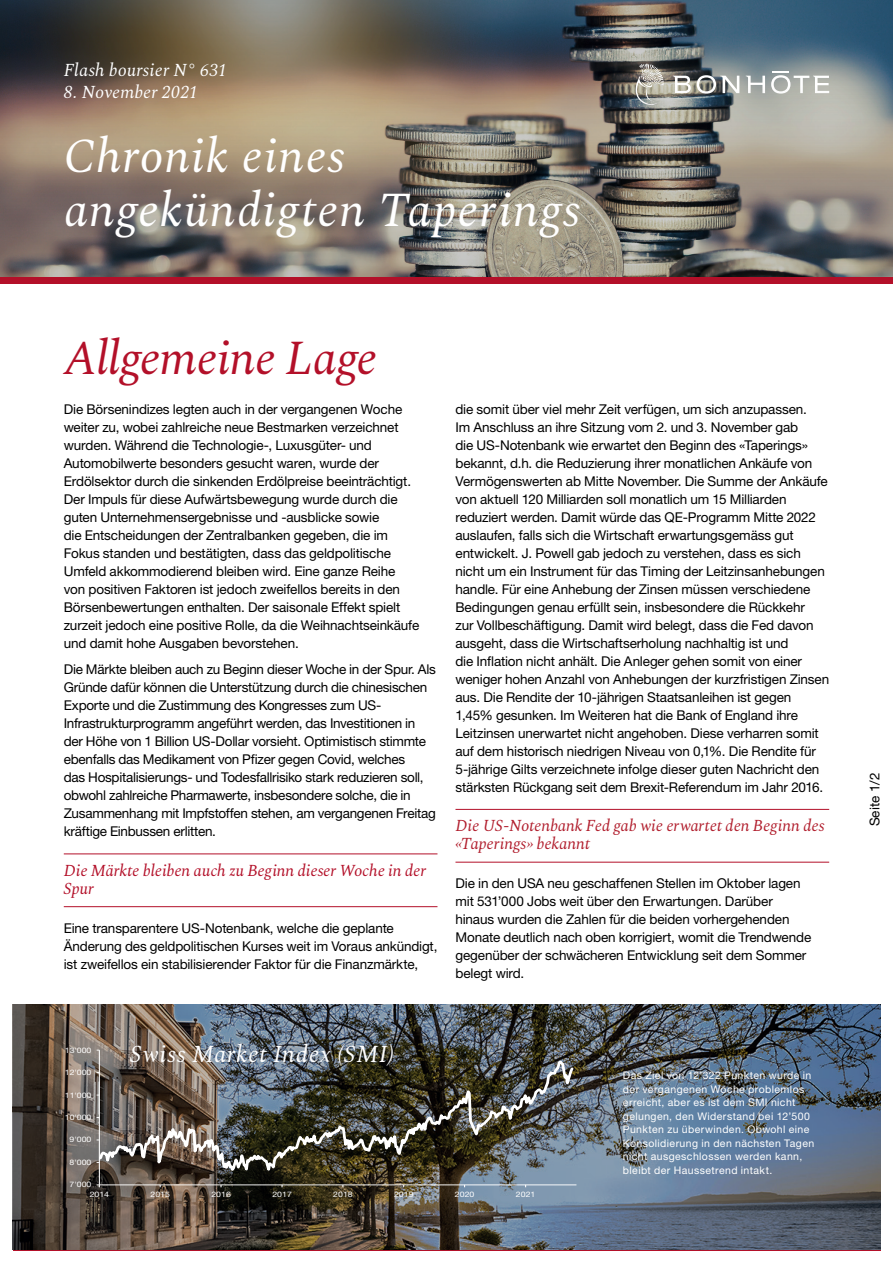
<style>
.page{position:relative;width:893px;height:1263px;background:#fff}
.page>*{position:absolute;margin:0;border:0;box-sizing:border-box;transform-origin:0 0}
.t1{font:italic 48px/54px "Spectral";letter-spacing:.025em;color:#fff}
.t2{font:italic 48px "Spectral";letter-spacing:-.015em;color:#b31029}
.t3{font:italic 24px "Spectral";letter-spacing:.03em;color:#fff}
.t4{font:italic 18px "Spectral";letter-spacing:.01em;color:#fff}
.t5{font:italic 16.5px/18px "Spectral";letter-spacing:-.005em;color:#b11e2d}
.t6{font:italic 16.5px/18px "Spectral";letter-spacing:-.01em;color:#b31029}
.t7{font:13.5px/18px "Helvetica Neue LT Std";letter-spacing:-.01em;color:#000}
.t8{font:10.5px/13.5px "Helvetica Neue LT Std";letter-spacing:.04em;color:#fff}
.t9{font:7.5px "Helvetica Neue LT Std";color:#fff;scale:1.16 1}
</style>
<div class="page">
<img style="left:13px;top:1005px;width:867px;height:245px">
<svg style="left:0;top:0;width:893px;height:38px;background:#4c585d"></svg>
<img style="left:0;top:38px;width:893px;height:240px">
<div style="left:0;top:278px;width:893px;height:6px;background:#b31029"></div>
<hr style="left:99px;top:1050px;width:1px;height:135px;background:#fff">
<hr style="left:99px;top:1184px;width:477px;height:1px;background:#fff">
<img style="left:99px;top:1058px;width:477px;height:123px">
<hr style="left:64px;top:853px;width:373px;height:1px;background:#b31029">
<hr style="left:64px;top:906px;width:373px;height:1px;background:#b31029">
<hr style="left:455px;top:809px;width:374px;height:1px;background:#b31029">
<hr style="left:455px;top:862px;width:374px;height:1px;background:#b31029">
<h3 class="t4" style="left:64px;top:57px;width:165px">Flash boursier N° 631</h3>
<h3 class="t4" style="left:64px;top:79px;width:136px">8. November 2021</h3>
<h1 class="t1" style="left:64px;top:126px;width:518px">Chronik eines angekündigten Taperings</h1>
<h1 class="t2" style="left:64px;top:324px;width:315px">Allgemeine Lage</h1>
<p class="t7" style="left:64px;top:400px;width:357px">Die Börsenindizes legten auch in der vergangenen Woche weiter zu, wobei zahlreiche neue Bestmarken verzeichnet wurden. Während die Technologie-, Luxusgüter- und Automobilwerte besonders gesucht waren, wurde der Erdölsektor durch die sinkenden Erdölpreise beeinträchtigt.<br>Der Impuls für diese Aufwärtsbewegung wurde durch die guten Unternehmensergebnisse und -ausblicke sowie<br>die Entscheidungen der Zentralbanken gegeben, die im Fokus standen und bestätigten, dass das geldpolitische Umfeld akkommodierend bleiben wird. Eine ganze Reihe von positiven Faktoren ist jedoch zweifellos bereits in den Börsenbewertungen enthalten. Der saisonale Effekt spielt zurzeit jedoch eine positive Rolle, da die Weihnachtseinkäufe und damit hohe Ausgaben bevorstehen.</p>
<p class="t7" style="left:64px;top:660px;width:374px">Die Märkte bleiben auch zu Beginn dieser Woche in der Spur. Als Gründe dafür können die Unterstützung durch die chinesischen Exporte und die Zustimmung des Kongresses zum US-Infrastrukturprogramm angeführt werden, das Investitionen in der Höhe von 1 Billion US-Dollar vorsieht. Optimistisch stimmte ebenfalls das Medikament von Pfizer gegen Covid, welches<br>das Hospitalisierungs- und Todesfallrisiko stark reduzieren soll, obwohl zahlreiche Pharmawerte, insbesondere solche, die in Zusammenhang mit Impfstoffen stehen, am vergangenen Freitag kräftige Einbussen erlitten.</p>
<p class="t6" style="left:64px;top:860px;width:364px">Die Märkte bleiben auch zu Beginn dieser Woche in der<br>Spur</p>
<p class="t7" style="left:64px;top:919px;width:375px">Eine transparentere US-Notenbank, welche die geplante<br>Änderung des geldpolitischen Kurses weit im Voraus ankündigt, ist zweifellos ein stabilisierender Faktor für die Finanzmärkte,</p>
<p class="t7" style="left:455px;top:400px;width:375px">die somit über viel mehr Zeit verfügen, um sich anzupassen.<br>Im Anschluss an ihre Sitzung vom 2. und 3. November gab<br>die US-Notenbank wie erwartet den Beginn des «Taperings» bekannt, d.h. die Reduzierung ihrer monatlichen Ankäufe von Vermögenswerten ab Mitte November. Die Summe der Ankäufe von aktuell 120 Milliarden soll monatlich um 15 Milliarden reduziert werden. Damit würde das QE-Programm Mitte 2022 auslaufen, falls sich die Wirtschaft erwartungsgemäss gut entwickelt. J. Powell gab jedoch zu verstehen, dass es sich nicht um ein Instrument für das Timing der Leitzinsanhebungen handle. Für eine Anhebung der Zinsen müssen verschiedene Bedingungen genau erfüllt sein, insbesondere die Rückkehr<br>zur Vollbeschäftigung. Damit wird belegt, dass die Fed davon ausgeht, dass die Wirtschaftserholung nachhaltig ist und<br>die Inflation nicht anhält. Die Anleger gehen somit von einer weniger hohen Anzahl von Anhebungen der kurzfristigen Zinsen aus. Die Rendite der 10-jährigen Staatsanleihen ist gegen 1,45% gesunken. Im Weiteren hat die Bank of England ihre Leitzinsen unerwartet nicht angehoben. Diese verharren somit auf dem historisch niedrigen Niveau von 0,1%. Die Rendite für 5-jährige Gilts verzeichnete infolge dieser guten Nachricht den stärksten Rückgang seit dem Brexit-Referendum im Jahr 2016.</p>
<p class="t5" style="left:455px;top:815px;width:370px">Die US-Notenbank Fed gab wie erwartet den Beginn des «Taperings» bekannt</p>
<p class="t7" style="left:455px;top:874px;width:357px">Die in den USA neu geschaffenen Stellen im Oktober lagen mit 531’000 Jobs weit über den Erwartungen. Darüber hinaus wurden die Zahlen für die beiden vorhergehenden Monate deutlich nach oben korrigiert, womit die Trendwende gegenüber der schwächeren Entwicklung seit dem Sommer belegt wird.</p>
<p class="t9" style="left:65px;top:1045px;width:25px">13'000</p>
<p class="t9" style="left:65px;top:1068px;width:25px">12'000</p>
<p class="t9" style="left:65px;top:1090px;width:25px">11'000</p>
<p class="t9" style="left:65px;top:1113px;width:25px">10'000</p>
<p class="t9" style="left:70px;top:1135px;width:20px">9'000</p>
<p class="t9" style="left:70px;top:1158px;width:20px">8'000</p>
<p class="t9" style="left:70px;top:1180px;width:20px">7'000</p>
<h2 class="t3" style="left:130px;top:1036px;width:266px">Swiss Market Index (SMI)</h2>
<p class="t8" style="left:623px;top:1068px;width:193px">Das Ziel von 12’322 Punkten wurde in der vergangenen Woche problemlos erreicht, aber es ist dem SMI nicht gelungen, den Widerstand bei 12’500<br>Punkten zu überwinden. Obwohl eine Konsolidierung in den nächsten Tagen nicht ausgeschlossen werden kann, bleibt der Haussetrend intakt.</p>
<p class="t9" style="left:90px;top:1190px;width:18px">2014</p>
<p class="t9" style="left:151px;top:1190px;width:18px">2015</p>
<p class="t9" style="left:211px;top:1190px;width:18px">2016</p>
<p class="t9" style="left:272px;top:1190px;width:18px">2017</p>
<p class="t9" style="left:333px;top:1190px;width:18px">2018</p>
<p class="t9" style="left:394px;top:1190px;width:18px">2019</p>
<p class="t9" style="left:455px;top:1190px;width:18px">2020</p>
<p class="t9" style="left:516px;top:1190px;width:18px">2021</p>
<p class="t7" style="left:866px;top:826px;width:55px;rotate:-90deg">Seite 1/2</p>
</div>
